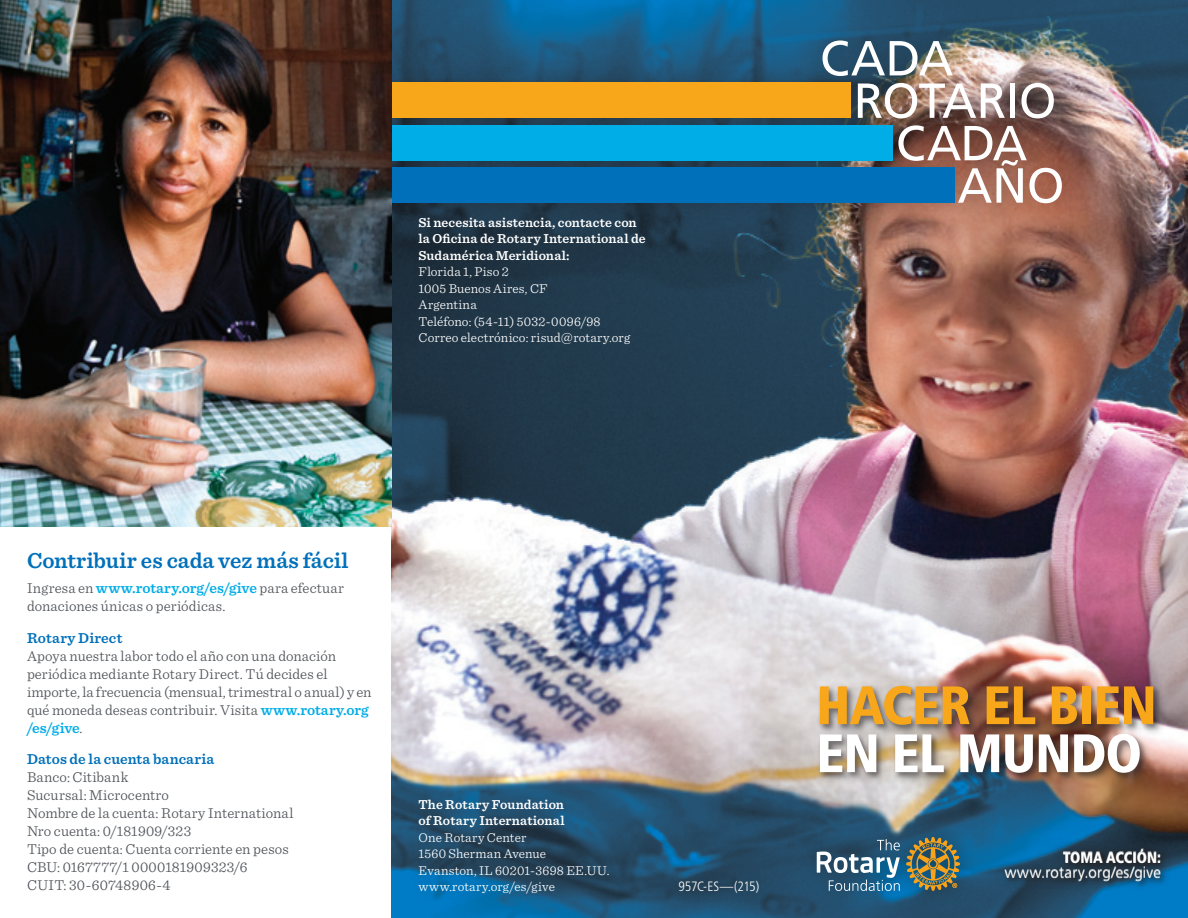
<style>
.page{position:relative;width:1188px;height:918px;background:#fff}
.page>*{position:absolute;margin:0;border:0;box-sizing:border-box;transform-origin:0 0}
.t1{font:900 condensed 54px/48px "Frutiger LT Std";letter-spacing:-.015em;color:#f8a71b}
.t2{font:600 22.5px "Sentinel";color:#0070ba}
.Body_Text_White{font:300 15px/18px "Sentinel";letter-spacing:.01em;color:#4d5156}
.Body_Text_White-2{font:600 15px "Sentinel";letter-spacing:.005em;color:#0070ba}
.t3{font:300 15px "Frutiger LT Std";letter-spacing:.02em;color:#fff}
.t4{font:900 condensed 15px "Frutiger LT Std";letter-spacing:-.005em;color:#fff}
.t5{font:300 13.5px/16.5px "Sentinel";letter-spacing:.015em;color:#fff}
.t6{font:600 13.5px/16.5px "Sentinel";letter-spacing:.01em;color:#fff}
.Body_Text{font:300 condensed 13.5px "Frutiger LT Std";letter-spacing:-.02em;color:#fff}
.s1{font-weight:600;color:#00ade7}
.s2{font-weight:600;color:#0070ba}
.s3{color:#fff}
</style>
<div class="page">
<img style="left:392px;top:0;width:796px;height:918px">
<div style="left:798px;top:820px;width:179px;height:89px;background:#231f20;opacity:.75"></div>
<svg style="left:906px;top:837px;width:54px;height:54px;background:#6e7457"></svg>
<svg style="left:817px;top:839px;width:83px;height:52px;background:#507892"></svg>
<div style="left:816px;top:682px;width:350px;height:103px;background:#231f20;opacity:.4"></div>
<div style="left:818px;top:684px;width:342px;height:95px;background:#231f20;opacity:.4"></div>
<div style="left:373px;top:23px;width:707px;height:198px;background:#231f20;opacity:.3"></div>
<div style="left:392px;top:83px;width:459px;height:35px;background:#f8a71b"></div>
<div style="left:392px;top:125px;width:501px;height:35px;background:#00ade7"></div>
<div style="left:392px;top:167px;width:563px;height:35px;background:#0070ba"></div>
<svg style="left:823px;top:40px;width:130px;height:36px"></svg>
<img style="left:858px;top:83px;width:147px;height:35px">
<div style="left:1010px;top:84px;width:5px;height:34px;background:#fff"></div>
<svg style="left:1021px;top:83px;width:33px;height:35px"></svg>
<svg style="left:898px;top:125px;width:164px;height:78px"></svg>
<div style="left:994px;top:837px;width:178px;height:56px;background:#231f20;opacity:.6"></div>
<div style="left:407px;top:787px;width:211px;height:118px;background:#231f20;opacity:.4"></div>
<div style="left:667px;top:869px;width:103px;height:34px;background:#231f20;opacity:.4"></div>
<img style="left:0;top:0;width:392px;height:527px">
<p class="t6" style="left:418px;top:213px;width:229px">Si necesita asistencia, contacte con la Oficina de Rotary International de<br>Sudamérica Meridional:</p>
<p class="t5" style="left:418px;top:263px;width:131px">Florida 1, Piso 2<br>1005 Buenos Aires, CF<br>Argentina</p>
<p class="t5" style="left:418px;top:312px;width:184px">Teléfono: (54-11) 5032-0096/98</p>
<p class="t5" style="left:418px;top:329px;width:213px">Correo electrónico: risud@rotary.org</p>
<h2 class="t2" style="left:27px;top:543px;width:323px">Contribuir es cada vez más fácil</h2>
<p class="Body_Text_White" style="left:27px;top:578px;width:319px">Ingresa en <span class="s1">www.rotary.org/es/give</span> para efectuar donaciones únicas o periódicas.</p>
<p class="Body_Text_White" style="left:27px;top:627px;width:346px"><span class="s2">Rotary Direct<br></span>Apoya nuestra labor todo el año con una donación periódica mediante Rotary Direct. Tú decides el importe, la frecuencia (mensual, trimestral o anual) y en qué moneda deseas contribuir. Visita <span class="s1">www.rotary.org /es/give</span>.</p>
<p class="Body_Text_White-2" style="left:27px;top:747px;width:189px">Datos de la cuenta bancaria</p>
<p class="Body_Text_White" style="left:27px;top:767px;width:268px">Banco: Citibank<br>Sucursal: Microcentro<br>Nombre de la cuenta: Rotary International<br>Nro cuenta: 0/181909/323<br>Tipo de cuenta: Cuenta corriente en pesos<br>CBU: 0167777/1 0000181909323/6<br>CUIT: 30-60748906-4</p>
<p class="t6" style="left:418px;top:795px;width:148px">The Rotary Foundation of Rotary International</p>
<p class="t5" style="left:418px;top:828px;width:193px">One Rotary Center<br>1560 Sherman Avenue<br>Evanston, IL 60201-3698 EE.UU. www.rotary.org/es/give</p>
<p class="Body_Text" style="left:678px;top:879px;width:82px">957C-ES—(215)</p>
<h1 class="t1" style="left:816px;top:681px;width:342px">HACER EL BIEN<br><span class="s3">EN EL MUNDO</span></h1>
<p class="t4" style="left:1063px;top:848px;width:99px">TOMA ACCIÓN:</p>
<p class="t3" style="left:1005px;top:864px;width:158px">www.rotary.org/es/give</p>
</div>
